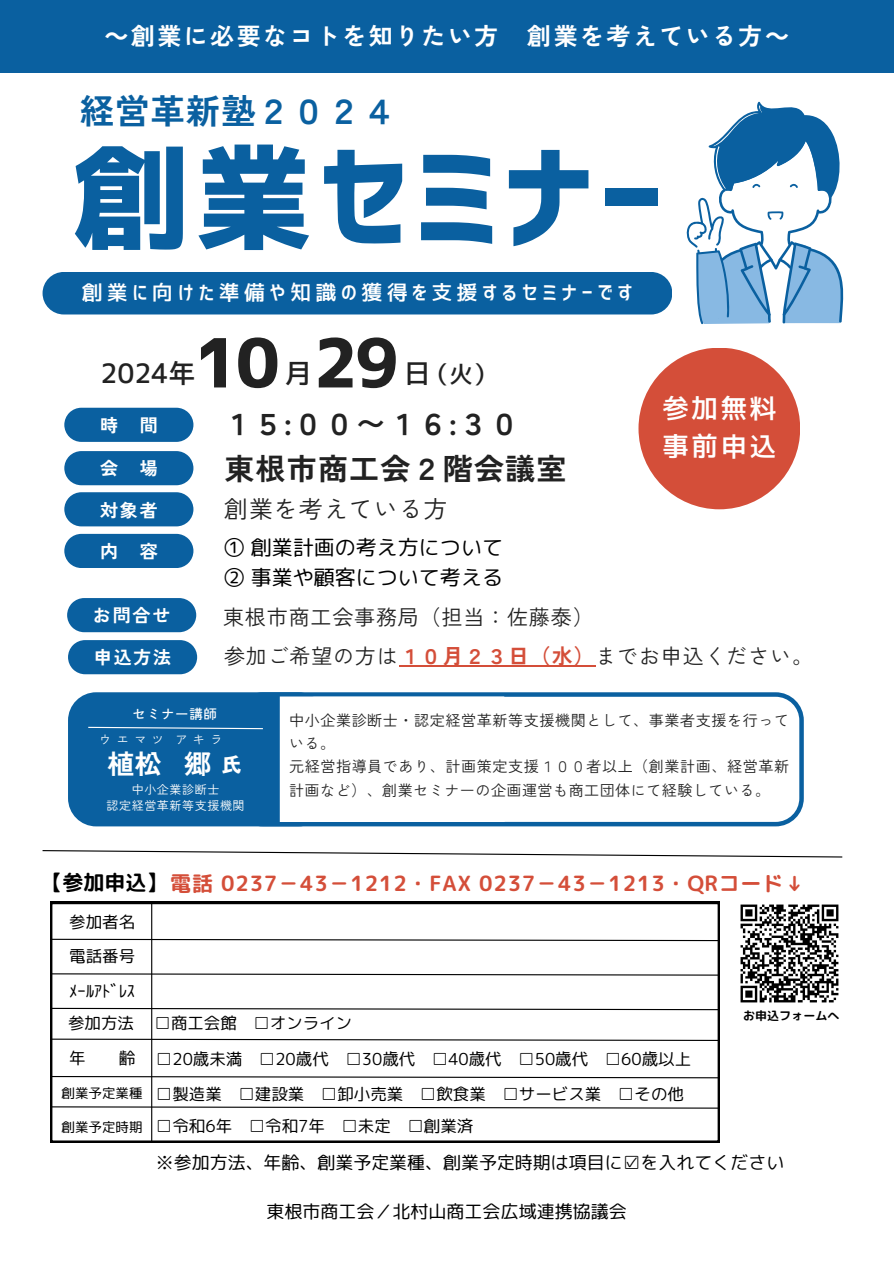
<style>
.page{position:relative;width:894px;height:1264px;background:#fff}
.page>*{position:absolute;margin:0;border:0;box-sizing:border-box;transform-origin:0 0}
.t1{font:117px "Corporate Logo Bold";letter-spacing:.045em;color:#0a60a0}
.t2{font:67.5px "Corporate Logo Bold";color:#222}
.t3{font:700 34.5px "Zen Kaku Gothic New";letter-spacing:.025em;color:#0a60a0}
.t4{font:700 30px "Zen Kaku Gothic New";letter-spacing:.04em;color:#222}
.t5{font:27px/37.2px "Corporate Logo Medium";letter-spacing:.08em;color:#fff}
.t6{font:27px "Corporate Logo Medium";color:#222}
.t7{font:700 27px "Zen Kaku Gothic New";color:#fff}
.t8{font:700 24px "Zen Kaku Gothic New";letter-spacing:.1em;color:#fff}
.t9{font:24px "Zen Kaku Gothic New";letter-spacing:.04em;color:#222}
.t10{font:24px "Corporate Logo Medium";color:#222}
.t11{font:21px "Zen Kaku Gothic New";letter-spacing:.04em;color:#222}
.t12{font:21px "rounded mplus 1 p bold";letter-spacing:.04em;color:#d44e39}
.t13{font:21px "rounded mplus 1 p regular";color:#000}
.t14{font:21px "Corporate Logo Medium";letter-spacing:.195em;color:#fff}
.t15{font:900 19.5px "Zen Kaku Gothic New";color:#fff}
.t16{font:18px "rounded mplus 1 p regular";color:#000}
.t17{font:700 18px "Zen Kaku Gothic New";letter-spacing:.1em;color:#fff}
.t18{font:16.5px "rounded mplus 1 p regular";color:#000}
.t19{font:15.15px/23.1px "Zen Kaku Gothic New";letter-spacing:.035em;color:#222}
.t20{font:13.5px "rounded mplus 1 p regular";color:#000}
.t21{font:500 13.5px "Zen Kaku Gothic New";letter-spacing:.05em;color:#fff}
.t22{font:12px "Zen Kaku Gothic New";letter-spacing:.05em;color:#fff}
.t23{font:12px "rounded mplus 1 p bold";color:#000}
.s1{font-family:"Noto Sans CJ Ksc"}
.s2{font-weight:700;color:#d44e39}
.s3{color:#000}
</style>
<div class="page">
<div style="left:0;top:0;width:893px;height:72px;background:#0a60a0"></div>
<div style="left:43px;top:272px;width:629px;height:42px;background:#0a60a0;border-radius:21px"></div>
<div style="left:638px;top:348px;width:162px;height:161px;background:#d44e39;border-radius:50%"></div>
<svg style="left:64px;top:408px;width:129px;height:34px;background:#1869a5"></svg>
<svg style="left:64px;top:492px;width:129px;height:34px;background:#1969a5"></svg>
<svg style="left:68px;top:640px;width:129px;height:34px;background:#1869a5"></svg>
<svg style="left:64px;top:451px;width:129px;height:34px;background:#1869a5"></svg>
<svg style="left:686px;top:101px;width:158px;height:223px"></svg>
<div style="left:64px;top:534px;width:129px;height:34px;background:#0a60a0"></div>
<svg style="left:50px;top:902px;width:669px;height:240px"></svg>
<hr style="left:151px;top:902px;width:1px;height:239px;background:#000">
<svg style="left:67px;top:598px;width:129px;height:34px;background:#1769a5"></svg>
<img style="left:740px;top:904px;width:99px;height:99px">
<svg style="left:50px;top:938px;width:670px;height:3px"></svg>
<svg style="left:50px;top:972px;width:670px;height:4px"></svg>
<svg style="left:50px;top:1007px;width:670px;height:3px"></svg>
<svg style="left:50px;top:1038px;width:670px;height:3px"></svg>
<svg style="left:50px;top:1075px;width:670px;height:3px"></svg>
<svg style="left:50px;top:1105px;width:670px;height:4px"></svg>
<svg style="left:303px;top:692px;width:500px;height:134px"></svg>
<div style="left:68px;top:692px;width:258px;height:134px;background:#0a60a0;border-radius:28px"></div>
<svg style="left:88px;top:726px;width:175px;height:3px"></svg>
<svg style="left:280px;top:696px;width:291px;height:126px"></svg>
<hr style="left:398px;top:665px;width:197px;height:1px;background:#d44e39">
<svg style="left:42px;top:850px;width:801px;height:8px"></svg>
<p class="t8" style="left:105px;top:17px;width:684px"><span class="s1">～</span>創業に必要なコトを知りたい方 創業を考えている方<span class="s1">～</span></p>
<p class="t3" style="left:80px;top:84px;width:318px">経営革新塾２０２４</p>
<p class="t1" style="left:73px;top:139px;width:592px">創業セミナー</p>
<h4 class="t14" style="left:82px;top:282px;width:552px">創業に向けた準備や知識の獲得を支援するセミナーです</h4>
<p class="t2" style="left:194px;top:329px;width:87px">10</p>
<p class="t6" style="left:101px;top:359px;width:96px">2024年</p>
<p class="t6" style="left:285px;top:359px;width:28px">月</p>
<p class="t2" style="left:313px;top:329px;width:87px">29</p>
<p class="t6" style="left:404px;top:359px;width:28px">日</p>
<p class="t10" style="left:425px;top:362px;width:73px">（火）</p>
<h4 class="t17" style="left:100px;top:411px;width:59px">時 間</h4>
<h3 class="t4" style="left:222px;top:400px;width:299px">１５:００〜１６:３０</h3>
<h6 class="t17" style="left:100px;top:454px;width:59px">会 場</h6>
<p class="t4" style="left:224px;top:445px;width:343px">東根市商工会２階会議室</p>
<p class="t17" style="left:100px;top:495px;width:59px">対象者</p>
<h3 class="t9" style="left:224px;top:490px;width:225px">創業を考えている方</h3>
<p class="t17" style="left:100px;top:537px;width:59px">内 容</p>
<p class="t13" style="left:224px;top:533px;width:280px">① 創業計画の考え方について</p>
<p class="t13" style="left:224px;top:562px;width:280px">② 事業や顧客について考える</p>
<p class="t17" style="left:93px;top:601px;width:79px">お問合せ</p>
<p class="t11" style="left:223px;top:601px;width:372px">東根市商工会事務局（担当：佐藤泰）</p>
<p class="t5" style="left:662px;top:390px;width:116px">参加無料事前申込</p>
<p class="t17" style="left:94px;top:643px;width:79px">申込方法</p>
<p class="t11" style="left:224px;top:639px;width:590px">参加ご希望の方は<span class="s2">１０月２３日（水）</span>までお申込ください。</p>
<p class="t21" style="left:133px;top:703px;width:86px">セミナー講師</p>
<p class="t22" style="left:99px;top:730px;width:66px">ウエマツ</p>
<p class="t22" style="left:175px;top:730px;width:49px">アキラ</p>
<h3 class="t7" style="left:107px;top:742px;width:105px">植松 郷</h3>
<p class="t15" style="left:222px;top:749px;width:21px">氏</p>
<p class="t22" style="left:132px;top:780px;width:89px">中小企業診断士</p>
<p class="t22" style="left:106px;top:796px;width:140px">認定経営革新等支援機関</p>
<p class="t19" style="left:289px;top:708px;width:501px">中小企業診断士・認定経営革新等支援機関として、事業者支援を行っている。</p>
<h6 class="t19" style="left:289px;top:754px;width:501px">元経営指導員であり、計画策定支援１００者以上（創業計画、経営革新計画など）、創業セミナーの企画運営も商工団体にて経験している。</h6>
<p class="t12" style="left:41px;top:868px;width:765px"><span class="s3">【参加申込】</span>電話 0237－43－1212・FAX 0237－43－1213・QRコード↓</p>
<h5 class="t18" style="left:69px;top:910px;width:67px">参加者名</h5>
<h2 class="t18" style="left:69px;top:944px;width:67px">電話番号</h2>
<h1 class="t18" style="left:69px;top:978px;width:67px">ﾒｰﾙｱﾄﾞ ﾚｽ</h1>
<p class="t18" style="left:68px;top:1011px;width:67px">参加方法</p>
<p class="t18" style="left:69px;top:1046px;width:18px">年</p>
<p class="t18" style="left:119px;top:1046px;width:18px">齢</p>
<p class="t20" style="left:61px;top:1082px;width:83px">創業予定業種</p>
<p class="t20" style="left:61px;top:1117px;width:83px">創業予定時期</p>
<p class="t23" style="left:743px;top:1007px;width:98px">お申込フォームへ</p>
<p class="t18" style="left:155px;top:1011px;width:199px">□商工会館 □オンライン</p>
<p class="t18" style="left:156px;top:1047px;width:536px">□20歳未満 □20歳代 □30歳代 □40歳代 □50歳代 □60歳以上</p>
<p class="t18" style="left:156px;top:1082px;width:529px">□製造業 □建設業 □卸小売業 □飲食業 □サービス業 □その他</p>
<p class="t18" style="left:156px;top:1114px;width:319px">□令和6年 □令和7年 □未定 □創業済</p>
<p class="t16" style="left:156px;top:1149px;width:629px">※参加方法、年齢、創業予定業種、創業予定時期は項目に☑を入れてください</p>
<p class="t16" style="left:266px;top:1198px;width:362px">東根市商工会／北村山商工会広域連携協議会</p>
</div>
